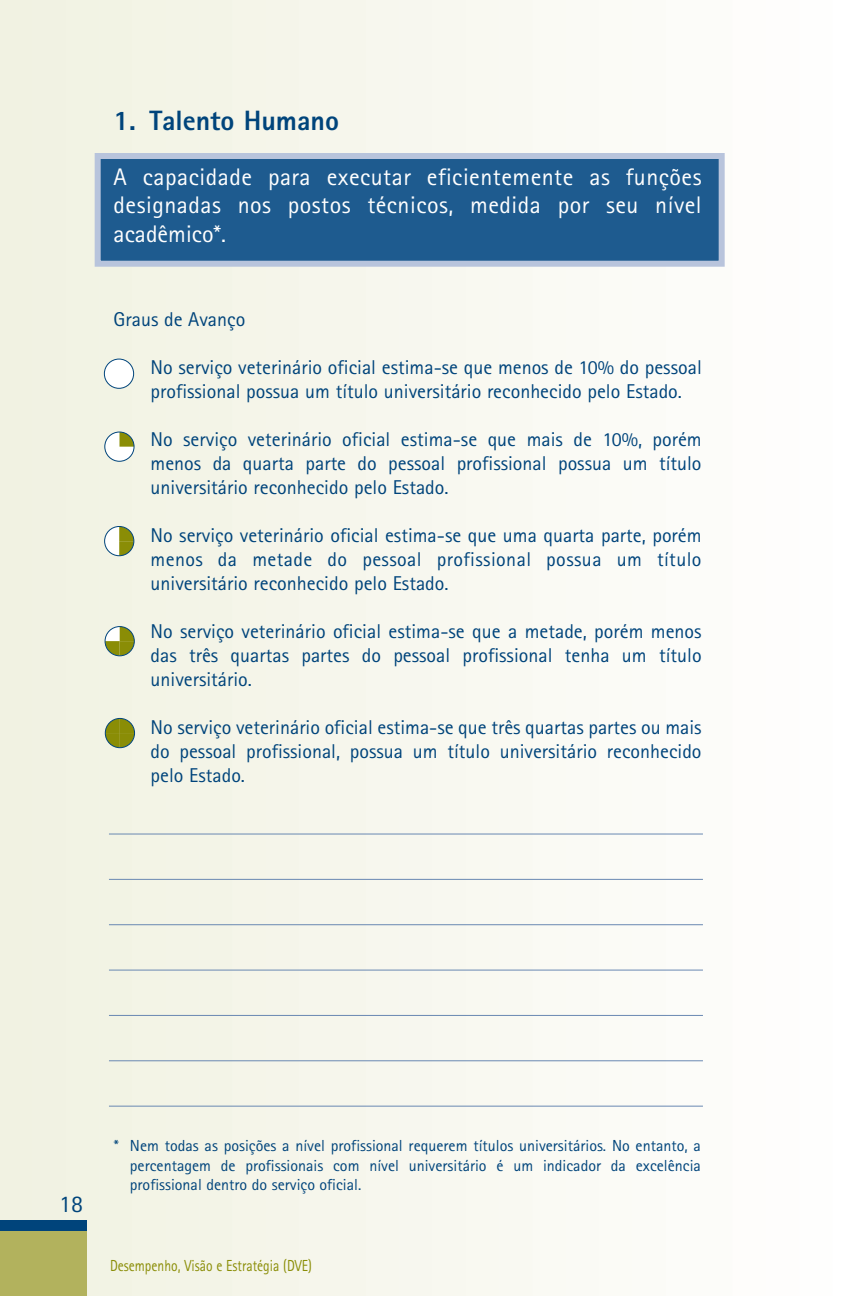
<style>
.page{position:relative;width:864px;height:1296px;background:#fff}
.page>*{position:absolute;margin:0;border:0;box-sizing:border-box;transform-origin:0 0}
.t1{font:800 28px "Rotis Sans Serif";color:#00447b}
.t2{font:24px/28.8px "Rotis Sans Serif";letter-spacing:.02em;color:#fff;text-align:justify}
.t3{font:24px "Rotis Sans Serif";color:#00447b}
.t4{font:20px/24px "Rotis Sans Serif";color:#00447b;text-align:justify}
.t5{font:16px/19.2px "Rotis Sans Serif";color:#00447b;text-align:justify}
.t6{font:16px "Rotis Sans Serif";color:#8a8d06;scale:.85 1}
</style>
<div class="page">
<div style="left:0;top:0;width:37px;height:1296px;background:#f1f2e2"></div>
<div style="left:29px;top:0;width:41px;height:1296px;background:#f1f2e3"></div>
<div style="left:62px;top:0;width:41px;height:1296px;background:#f2f3e4"></div>
<div style="left:95px;top:0;width:42px;height:1296px;background:#f2f3e4"></div>
<div style="left:129px;top:0;width:41px;height:1296px;background:#f3f4e6"></div>
<div style="left:162px;top:0;width:41px;height:1296px;background:#f3f4e7"></div>
<div style="left:195px;top:0;width:42px;height:1296px;background:#f3f4e7"></div>
<div style="left:229px;top:0;width:41px;height:1296px;background:#f5f5e9"></div>
<div style="left:262px;top:0;width:41px;height:1296px;background:#f5f5ea"></div>
<div style="left:295px;top:0;width:42px;height:1296px;background:#f6f6ec"></div>
<div style="left:329px;top:0;width:41px;height:1296px;background:#f6f6ec"></div>
<div style="left:362px;top:0;width:41px;height:1296px;background:#f7f7ee"></div>
<div style="left:395px;top:0;width:42px;height:1296px;background:#f7f7ef"></div>
<div style="left:429px;top:0;width:41px;height:1296px;background:#f8f8f0"></div>
<div style="left:462px;top:0;width:41px;height:1296px;background:#f9f9f1"></div>
<div style="left:495px;top:0;width:42px;height:1296px;background:#f9f9f2"></div>
<div style="left:529px;top:0;width:41px;height:1296px;background:#fafaf4"></div>
<div style="left:562px;top:0;width:41px;height:1296px;background:#fafaf5"></div>
<div style="left:595px;top:0;width:42px;height:1296px;background:#fbfbf6"></div>
<div style="left:629px;top:0;width:41px;height:1296px;background:#fbfbf7"></div>
<div style="left:662px;top:0;width:41px;height:1296px;background:#fcfcf9"></div>
<div style="left:695px;top:0;width:42px;height:1296px;background:#fcfcf9"></div>
<div style="left:729px;top:0;width:41px;height:1296px;background:#fefdfb"></div>
<div style="left:0;top:1221px;width:87px;height:12px;background:#00447b"></div>
<div style="left:0;top:1231px;width:87px;height:65px;background:#b2b25d"></div>
<div style="left:98px;top:156px;width:624px;height:108px;background:#1e5b8f"></div>
<div style="left:95px;top:153px;width:630px;height:114px;border:6px solid #b8c4dc"></div>
<hr style="left:109px;top:834px;width:594px;height:1px;background:#6988b2">
<hr style="left:109px;top:879px;width:594px;height:1px;background:#6988b2">
<hr style="left:109px;top:924px;width:594px;height:1px;background:#6988b2">
<hr style="left:109px;top:970px;width:594px;height:1px;background:#6988b2">
<hr style="left:109px;top:1015px;width:594px;height:1px;background:#6988b2">
<hr style="left:109px;top:1060px;width:594px;height:1px;background:#6988b2">
<hr style="left:109px;top:1106px;width:594px;height:1px;background:#6988b2">
<div style="left:104px;top:359px;width:29px;height:29px;background:#fff;border-radius:50%"></div>
<div style="left:104px;top:359px;width:30px;height:30px;border:1px solid #00447b;border-radius:50%"></div>
<div style="left:105px;top:432px;width:29px;height:29px;background:#fff;border-radius:50%"></div>
<svg style="left:120px;top:432px;width:14px;height:15px"></svg>
<div style="left:105px;top:432px;width:29px;height:29px;border:1px solid #00447b;border-radius:50%"></div>
<div style="left:105px;top:527px;width:29px;height:29px;background:#fff;border-radius:50%"></div>
<svg style="left:119px;top:527px;width:15px;height:29px"></svg>
<div style="left:104px;top:526px;width:30px;height:30px;border:1px solid #00447b;border-radius:50%"></div>
<svg style="left:105px;top:627px;width:29px;height:29px"></svg>
<div style="left:105px;top:626px;width:30px;height:30px;border:1px solid #00447b;border-radius:50%"></div>
<svg style="left:105px;top:718px;width:29px;height:30px"></svg>
<div style="left:105px;top:718px;width:30px;height:30px;border:1px solid #00447b;border-radius:50%"></div>
<h1 class="t1" style="left:114px;top:111px;width:227px">1. Talento Humano</h1>
<p class="t2" style="left:114px;top:165px;width:590px">A capacidade para executar eficientemente as funções designadas nos postos técnicos, medida por seu nível acadêmico*.</p>
<p class="t4" style="left:114px;top:309px;width:133px">Graus de Avanço</p>
<p class="t4" style="left:151px;top:357px;width:553px">No serviço veterinário oficial estima-se que menos de 10% do pessoal profissional possua um título universitário reconhecido pelo Estado.</p>
<p class="t4" style="left:151px;top:429px;width:553px">No serviço veterinário oficial estima-se que mais de 10%, porém menos da quarta parte do pessoal profissional possua um título universitário reconhecido pelo Estado.</p>
<p class="t4" style="left:151px;top:525px;width:553px">No serviço veterinário oficial estima-se que uma quarta parte, porém menos da metade do pessoal profissional possua um título universitário reconhecido pelo Estado.</p>
<p class="t4" style="left:151px;top:621px;width:553px">No serviço veterinário oficial estima-se que a metade, porém menos das três quartas partes do pessoal profissional tenha um título universitário.</p>
<p class="t4" style="left:151px;top:717px;width:553px">No serviço veterinário oficial estima-se que três quartas partes ou mais do pessoal profissional, possua um título universitário reconhecido pelo Estado.</p>
<p class="t3" style="left:59px;top:1196px;width:26px">18</p>
<p class="t5" style="left:130px;top:1138px;width:573px;text-indent:-16px">* Nem todas as posições a nível profissional requerem títulos universitários. No entanto, a percentagem de profissionais com nível universitário é um indicador da excelência profissional dentro do serviço oficial.</p>
<p class="t6" style="left:110px;top:1260px;width:239px">Desempenho, Visão e Estratégia (DVE)</p>
</div>
